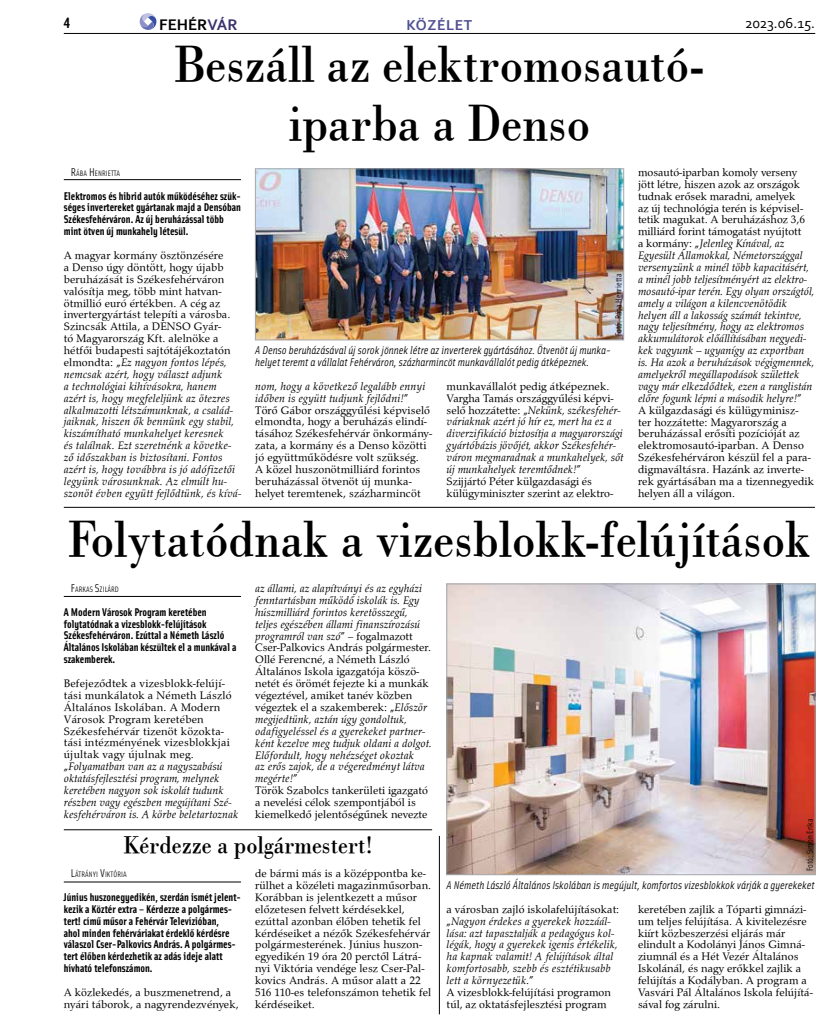
<style>
.page{position:relative;width:833px;height:1025px;background:#fff}
.page>*{position:absolute;margin:0;border:0;box-sizing:border-box;transform-origin:0 0}
.t1{font:52.5px/59.4px "Bodoni PFL";color:#000;text-align:center;scale:.9 1}
.t2{font:25px "Bodoni PFL";color:#000;scale:.9 1}
.t3{font:700 16.12px "Corbel";color:#000}
.t4{font:15px "Corbel";letter-spacing:-.02em;color:#000}
.t5{font:700 15px "Corbel";letter-spacing:.04em;color:#4e4f91}
.t6{font:700 15px "Solex";color:#000}
.t7{font:italic 11.25px/11.9px "Palladius";letter-spacing:.005em;color:#000}
.t8{font:11.25px/11.9px "Palladius";letter-spacing:.01em;color:#000}
.t9{font:700 11.25px/11.9px "Solex";color:#000}
.t10{font:italic 11.25px/11.9px "Solex";color:#000}
.t11{font:8.75px "Solex";color:#000}
.t12{font:7.88px "Solex";color:#000}
.s1{color:#3c316c}
.s2{font-size:11.25px}
.s3{font-style:normal}
.s4{font-style:italic}
</style>
<div class="page">
<hr style="left:64px;top:33px;width:751px;height:1px;background:#000">
<svg style="left:140px;top:13px;width:16px;height:17px"></svg>
<hr style="left:64px;top:179px;width:177px;height:1px;background:#000">
<img style="left:257px;top:170px;width:365px;height:168px">
<div style="left:255px;top:168px;width:369px;height:172px;border:1px solid #a7a9ac"></div>
<hr style="left:64px;top:881px;width:177px;height:1px;background:#000">
<hr style="left:64px;top:596px;width:177px;height:1px;background:#000">
<img style="left:448px;top:585px;width:365px;height:287px">
<div style="left:446px;top:583px;width:369px;height:291px;border:1px solid #a7a9ac"></div>
<hr style="left:64px;top:507px;width:751px;height:1px;background:#000">
<hr style="left:439px;top:835px;width:1px;height:178px;background:#000">
<hr style="left:64px;top:829px;width:368px;height:1px;background:#000">
<h3 class="t6" style="left:64px;top:13px;width:8px">4</h3>
<h3 class="t3" style="left:159px;top:15px;width:80px">FEHÉR<span class="s1">VÁR</span></h3>
<h3 class="t5" style="left:406px;top:15px;width:67px">Közélet</h3>
<h3 class="t4" style="left:745px;top:13px;width:72px">2023.06.15.</h3>
<h1 class="t1" style="left:174px;top:33px;width:591px">Beszáll az elektromosautó&shy;iparba a Denso</h1>
<p class="t12" style="left:71px;top:168px;width:51px"><span class="s2">R</span>ÁBA <span class="s2">H</span>ENR IETTA</p>
<p class="t9" style="left:64px;top:189px;width:179px">Elektromos és hibrid autók működéséhez szük&shy;séges invertereket gyártanak majd a Densóban Székesfehérváron. Az új beruházással több mint ötven új munkahely létesül.</p>
<p class="t7" style="left:64px;top:249px;width:179px"><span class="s3">A magyar kormány ösztönzésére<br>a Denso úgy döntött, hogy újabb beruházását is Székesfehérváron valósítja meg, több mint hatvan&shy;ötmillió euró értékben. A cég az invertergyártást telepíti a városba.<br>Szincsák Attila, a DENSO Gyár-<br>tó Magyarország Kft. alelnöke a hétfői budapesti sajtótájékoztatón elmondta: „</span>Ez nagyon fontos lépés, nemcsak azért, hogy választ adjunk<br>a technológiai kihívásokra, hanem azért is, hogy megfeleljünk az ötezres alkalmazotti létszámunknak, a család&shy;jaiknak, hiszen ők bennünk egy stabil, kiszámítható munkahelyet keresnek<br>és találnak. Ezt szeretnénk a követke&shy;ző időszakban is biztosítani. Fontos azért is, hogy továbbra is jó adófizetői legyünk városunknak. Az elmúlt hu&shy;szonöt évben együtt fejlődtünk, és kívá-</p>
<p class="t11" style="left:613px;top:336px;width:64px;rotate:-90deg">Fotó: Rába Henrietta</p>
<p class="t10" style="left:255px;top:343px;width:355px">A Denso beruházásával új sorok jönnek létre az inverterek gyártásához. Ötvenöt új munka&shy;helyet teremt a vállalat Fehérváron, százharmincöt munkavállalót pedig átképeznek.</p>
<p class="t8" style="left:255px;top:380px;width:179px"><span class="s4">nom, hogy a következő legalább ennyi időben is együtt tudjunk fejlődni!</span>” Törő Gábor országgyűlési képviselő elmondta, hogy a beruházás elindí&shy;tásához Székesfehérvár önkormány&shy;zata, a kormány és a Denso közötti jó együttműködésre volt szükség.<br>A közel huszonötmilliárd forintos beruházással ötvenöt új munka&shy;helyet teremtenek, százharmincöt</p>
<p class="t7" style="left:446px;top:380px;width:178px"><span class="s3">munkavállalót pedig átképeznek.<br>Vargha Tamás országgyűlési képvi&shy;selő hozzátette: „</span>Nekünk, székesfehér&shy;váriaknak azért jó hír ez, mert ha ez a diverzifikáció biztosítja a magyarországi gyártóbázis jövőjét, akkor Székesfehér&shy;váron megmaradnak a munkahelyek, sőt új munkahelyek teremtődnek!<span class="s3">”<br>Szijjártó Péter külgazdasági és külügyminiszter szerint az elektro-</span></p>
<p class="t7" style="left:638px;top:166px;width:178px"><span class="s3">mosautó-iparban komoly verseny jött létre, hiszen azok az országok tudnak erősek maradni, amelyek<br>az új technológia terén is képvisel&shy;tetik magukat. A beruházáshoz 3,6 milliárd forint támogatást nyújtott<br>a kormány: „</span>Jelenleg Kínával, az Egyesült Államokkal, Németországgal versenyzünk a minél több kapacitásért, a minél jobb teljesítményért az elektro&shy;mosautó-ipar terén. Egy olyan országtól, amely a világon a kilencvenötödik helyen áll a lakosság számát tekintve, nagy teljesítmény, hogy az elektromos akkumulátorok előállításában negyedi&shy;kek vagyunk – ugyanígy az exportban is. Ha azok a beruházások végigmennek, amelyekről megállapodások születtek vagy már elkezdődtek, ezen a ranglistán előre fogunk lépni a második helyre!<span class="s3">”<br>A külgazdasági és külügyminisz&shy;ter hozzátette: Magyarország a beruházással erősíti pozícióját az elektromosautó-iparban. A Denso Székesfehérváron készül fel a para&shy;digmaváltásra. Hazánk az inverte&shy;rek gyártásában ma a tizennegyedik helyen áll a világon.</span></p>
<h1 class="t1" style="left:68px;top:508px;width:827px">Folytatódnak a vizesblokk-felújítások</h1>
<p class="t12" style="left:71px;top:584px;width:50px"><span class="s2">F</span>ARKAS <span class="s2">S</span>ZILÁRD</p>
<p class="t9" style="left:64px;top:605px;width:174px">A Modern Városok Program keretében folytatódnak a vizesblokk-felújítások Székesfehérváron. Ezúttal a Németh László Általános Iskolában készültek el a munkával a szakemberek.</p>
<p class="t8" style="left:64px;top:677px;width:176px">Befejeződtek a vizesblokk-felújí&shy;tási munkálatok a Németh László Általános Iskolában. A Modern Városok Program keretében Székesfehérvár tizenöt közokta&shy;tási intézményének vizesblokkjai újultak vagy újulnak meg. „<span class="s4">Folyamatban van az a nagyszabású oktatásfejlesztési program, melynek keretében nagyon sok iskolát tudunk részben vagy egészben megújítani Szé&shy;kesfehérváron is. A körbe beletartoznak</span></p>
<p class="t7" style="left:255px;top:582px;width:178px">az állami, az alapítványi és az egyházi fenntartásban működő iskolák is. Egy húszmilliárd forintos keretösszegű, teljes egészében állami finanszírozású programról van szó<span class="s3">” – fogalmazott Cser-Palkovics András polgármester.<br>Ollé Ferencné, a Németh László Általános Iskola igazgatója köszö&shy;netét és örömét fejezte ki a munkák végeztével, amiket tanév közben végeztek el a szakemberek: „</span>Először megijedtünk, aztán úgy gondoltuk, odafigyeléssel és a gyerekeket partner&shy;ként kezelve meg tudjuk oldani a dolgot.<br>Előfordult, hogy nehézséget okoztak<br>az erős zajok, de a végeredményt látva megérte!<span class="s3">”<br>Török Szabolcs tankerületi igazgató a nevelési célok szempontjából is kiemelkedő jelentőségűnek nevezte</span></p>
<h2 class="t2" style="left:123px;top:827px;width:279px">Kérdezze a polgármestert!</h2>
<p class="t12" style="left:71px;top:869px;width:57px"><span class="s2">L</span>ÁTRÁNYI <span class="s2">V</span>IKTÓRIA</p>
<p class="t9" style="left:64px;top:890px;width:179px">Június huszonegyedikén, szerdán ismét jelent&shy;kezik a Köztér extra – Kérdezze a polgármes&shy;tert! című műsor a Fehérvár Televízióban,<br>ahol minden fehérváriakat érdeklő kérdésre válaszol Cser-Palkovics András. A polgármes&shy;tert élőben kérdezhetik az adás ideje alatt hívható telefonszámon.</p>
<p class="t8" style="left:64px;top:985px;width:176px">A közlekedés, a buszmenetrend, a nyári táborok, a nagyrendezvények,</p>
<p class="t8" style="left:255px;top:867px;width:178px">de bármi más is a középpontba ke&shy;rülhet a közéleti magazinműsorban.<br>Korábban is jelentkezett a műsor előzetesen felvett kérdésekkel, ezúttal azonban élőben tehetik fel kérdéseiket a nézők Székesfehérvár polgármesterének. Június huszon&shy;egyedikén 19 óra 20 perctől Látrá&shy;nyi Viktória vendége lesz Cser-Pal&shy;kovics András. A műsor alatt a 22<br>516 110-es telefonszámon tehetik fel kérdéseiket.</p>
<p class="t11" style="left:804px;top:871px;width:54px;rotate:-90deg">Fotó: Simon Erika</p>
<p class="t10" style="left:446px;top:878px;width:369px">A Németh László Általános Iskolában is megújult, komfortos vizesblokkok várják a gyerekeket</p>
<p class="t7" style="left:446px;top:902px;width:174px"><span class="s3">a városban zajló iskolafelújításokat: „</span>Nagyon érdekes a gyerekek hozzáál&shy;lása: azt tapasztalják a pedagógus kol&shy;légák, hogy a gyerekek igenis értékelik, ha kapnak valamit! A felújítások által komfortosabb, szebb és esztétikusabb lett a környezetük<span class="s3">.”<br>A vizesblokk-felújítási programon túl, az oktatásfejlesztési program</span></p>
<p class="t8" style="left:638px;top:902px;width:176px">keretében zajlik a Tóparti gimnázi&shy;um teljes felújítása. A kivitelezésre kiírt közbeszerzési eljárás már elindult a Kodolányi János Gimná&shy;ziumnál és a Hét Vezér Általános Iskolánál, és nagy erőkkel zajlik a felújítás a Kodályban. A program a Vasvári Pál Általános Iskola felújítá&shy;sával fog zárulni.</p>
</div>
